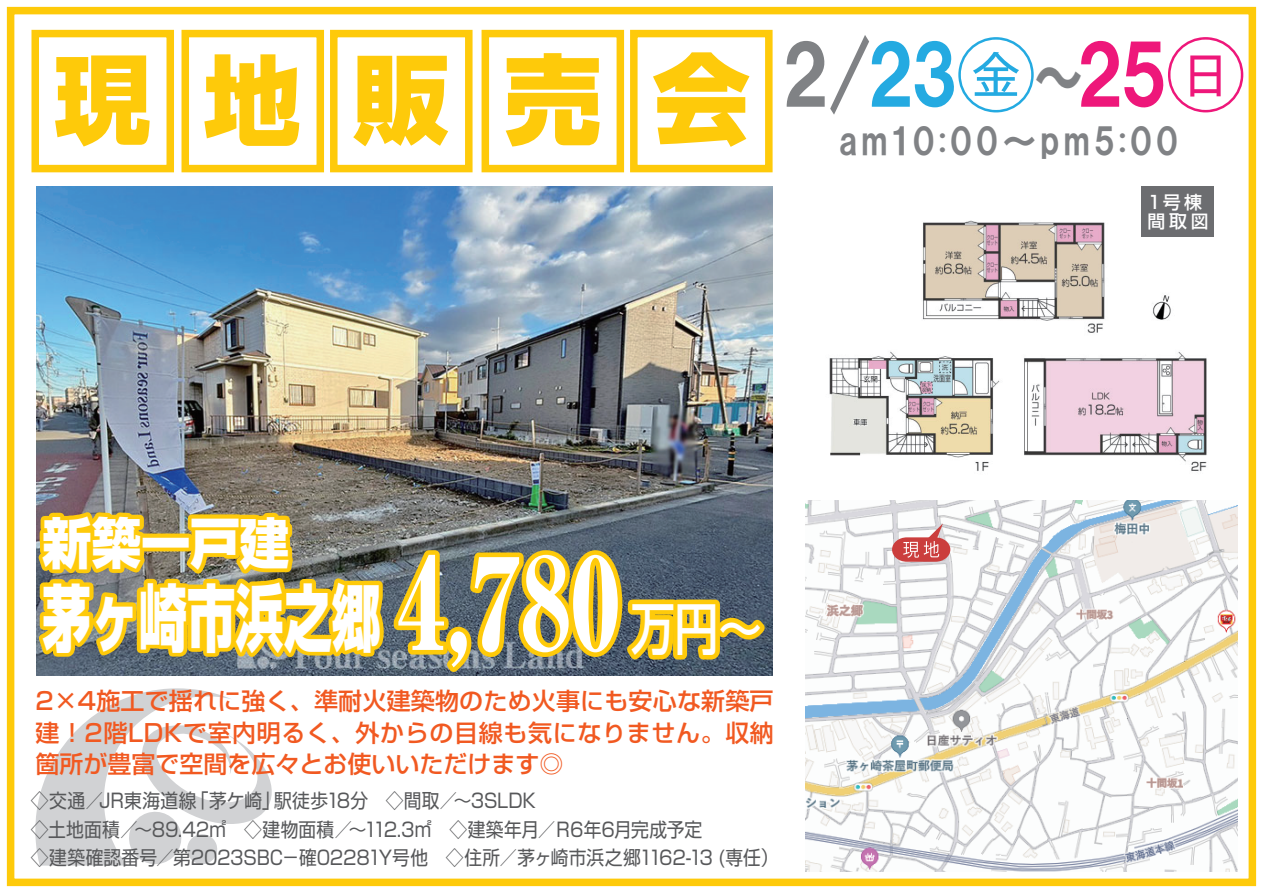
<style>
.page{position:relative;width:1263px;height:893px;background:#fff}
.page>*{position:absolute;margin:0;border:0;box-sizing:border-box;transform-origin:0 0}
.t1{font:800 97.5px "Shin Go Pr 5";letter-spacing:.53em;color:#feca0a}
.t2{font:81px "HGP Soei Kakugothic UB";color:#808285}
.t3{font:800 73.05px "Shin Go Pr 5";color:#fff;scale:.66 1}
.t4{font:500 55.95px "Shin Go Pr 5";color:#fff;scale:.78 1}
.t5{font:800 54.9px "Shin Go Pr 5";color:#fff;scale:.9 1}
.t6{font:36px "HGP Soei Kakugothic UB";letter-spacing:.095em;color:#808285}
.t7{font:500 24px/31.5px "Shin Go Pr 5";letter-spacing:.015em;color:#f15921;text-align:justify}
.t8{font:19.5px/28.5px "Shin Go Pr 5";letter-spacing:-.005em;color:#57585a;scale:.91 1}
.t9{font:500 18px/19.2px "Shin Go Pr 5";letter-spacing:.205em;color:#fff}
.s1{color:#24aae1}
.s2{font-family:"Koz Go Pro";color:#24aae1}
.s3{font-family:"Koz Go Pr 6 N";font-weight:700;font-size:69px}
.s4{color:#ee177a}
.s5{font-family:"Koz Go Pr 6 N";color:#ee177a}
.s6{font-family:"Ryumin Pr 5";font-size:127.2px}
</style>
<div class="page">
<img style="left:807px;top:186px;width:400px;height:315px">
<img style="left:36px;top:186px;width:737px;height:489px">
<svg style="left:6px;top:505px;width:766px;height:382px"></svg>
<img style="left:805px;top:501px;width:432px;height:370px">
<svg style="left:892px;top:523px;width:58px;height:39px"></svg>
<div style="left:7px;top:7px;width:1249px;height:879px;border:8px solid #feca0a"></div>
<div style="left:31px;top:30px;width:143px;height:142px;border:8px solid #feca0a"></div>
<div style="left:181px;top:30px;width:143px;height:142px;border:8px solid #feca0a"></div>
<div style="left:330px;top:30px;width:142px;height:142px;border:8px solid #feca0a"></div>
<div style="left:481px;top:30px;width:143px;height:142px;border:8px solid #feca0a"></div>
<div style="left:630px;top:30px;width:142px;height:142px;border:8px solid #feca0a"></div>
<div style="left:1142px;top:186px;width:72px;height:51px;background:#6c6d70"></div>
<h1 class="t1" style="left:54px;top:22px;width:697px">現地販売会</h1>
<h2 class="t2" style="left:780px;top:34px;width:468px">2/<span class="s1">23</span><span class="s2">㊎</span><span class="s3">～</span><span class="s4">25</span><span class="s5">㊐</span></h2>
<h3 class="t6" style="left:839px;top:123px;width:341px">am10:00～pm5:00</h3>
<p class="t9" style="left:1147px;top:191px;width:63px">1号棟間取図</p>
<h3 class="t5" style="left:43px;top:499px;width:276px">新築一戸建</h3>
<h3 class="t3" style="left:43px;top:560px;width:877px">茅ヶ崎市浜之郷 <span class="s6">4,780</span></h3>
<h3 class="t4" style="left:631px;top:583px;width:169px">万円～</h3>
<p class="t7" style="left:35px;top:683px;width:740px">2×4施工で揺れに強く、準耐火建築物のため火事にも安心な新築戸建！2階LDKで室内明るく、外からの目線も気になりません。収納箇所が豊富で空間を広々とお使いいただけます◎</p>
<p class="t8" style="left:31px;top:784px;width:823px">◇交通／JR東海道線「茅ケ崎」駅徒歩18分　◇間取／～3SLDK<br>◇土地面積／～89.42㎡　◇建物面積／～112.3㎡　◇建築年月／Ｒ6年6月完成予定<br>◇建築確認番号／第2023SBC－確02281Y号他　◇住所／茅ヶ崎市浜之郷1162-13 (専任）</p>
</div>
